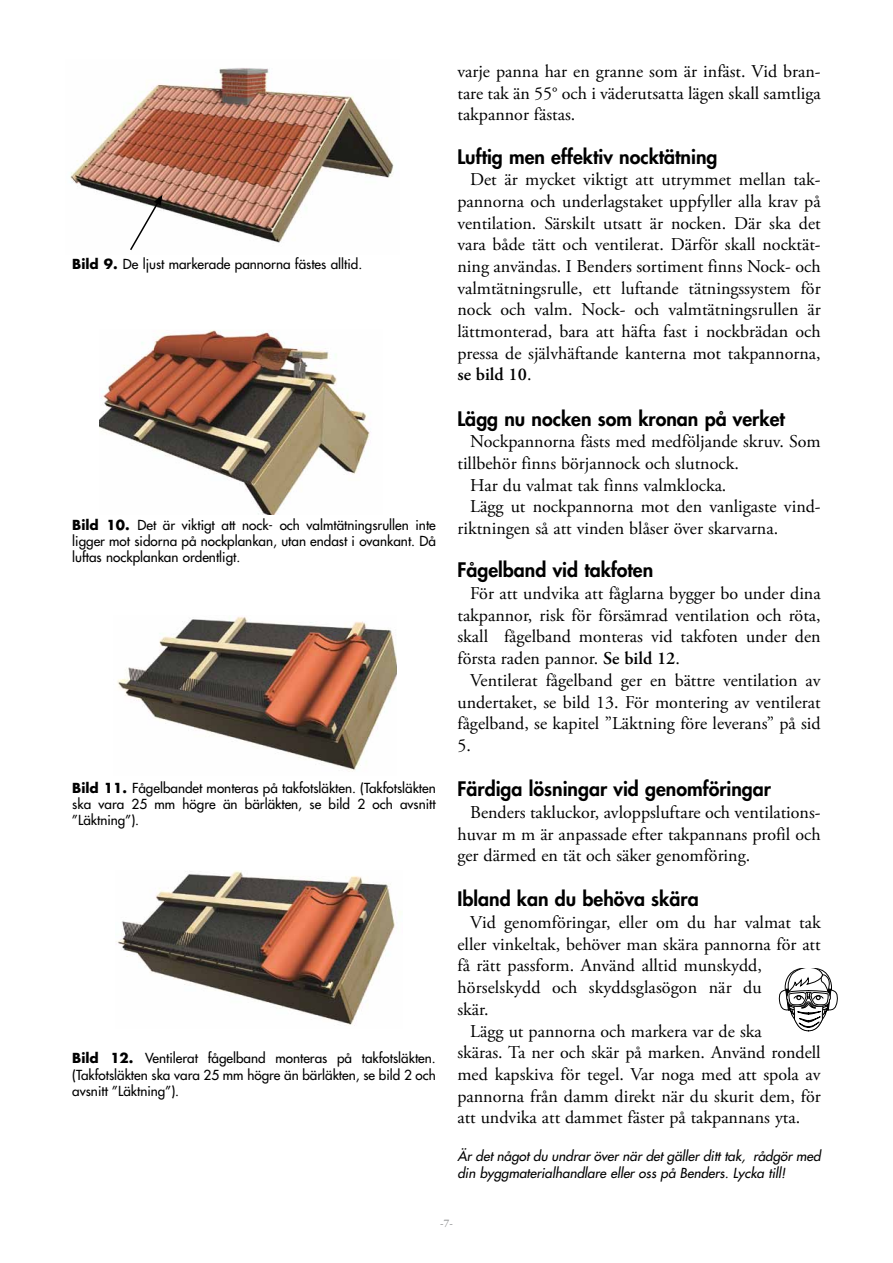
<style>
.page{position:relative;width:893px;height:1263px;background:#fff}
.page>*{position:absolute;margin:0;border:0;box-sizing:border-box;transform-origin:0 0}
.t1{font:800 19.5px "Futura Std";color:#000}
.t2{font:18px/21.8px "Adobe Garamond Pro";color:#000;text-align:justify}
.t3{font:500 13.5px/16.2px "Futura Std";color:#000;text-align:justify}
.t4{font:italic 500 13.5px/16.2px "Futura Std";color:#000}
.t5{font:10.5px "Sabon LT Std";color:#87888a}
.s1{font-weight:700}
.s2{font-weight:600}
</style>
<div class="page">
<img style="left:100px;top:330px;width:271px;height:184px">
<img style="left:117px;top:616px;width:279px;height:154px">
<img style="left:116px;top:871px;width:285px;height:155px">
<img style="left:70px;top:68px;width:324px;height:175px">
<svg style="left:129px;top:195px;width:34px;height:55px"></svg>
<svg style="left:779px;top:968px;width:59px;height:63px"></svg>
<p class="t3" style="left:72px;top:256px;width:291px"><span class="s1">Bild 9.</span> De ljust markerade pannorna fästes alltid.</p>
<p class="t3" style="left:72px;top:517px;width:365px"><span class="s1">Bild 10.</span> Det är viktigt att nock- och valmtätningsrullen inte ligger mot sidorna på nockplankan, utan endast i ovankant. Då luftas nockplankan ordentligt.</p>
<p class="t3" style="left:72px;top:780px;width:365px"><span class="s1">Bild 11.</span> Fågelbandet monteras på takfotsläkten. (Takfotsläkten ska vara 25 mm högre än bärläkten, se bild 2 och avsnitt ”Läktning”).</p>
<p class="t3" style="left:72px;top:1050px;width:365px"><span class="s1">Bild 12.</span> Ventilerat fågelband monteras på takfotsläkten. (Takfotsläkten ska vara 25 mm högre än bärläkten, se bild 2 och avsnitt ”Läktning”).</p>
<p class="t2" style="left:457px;top:61px;width:365px">varje panna har en granne som är infäst. Vid bran&shy;tare tak än 55° och i väderutsatta lägen skall samtliga takpannor fästas.</p>
<p class="t1" style="left:457px;top:144px;width:262px">Luftig men effektiv nocktätning</p>
<p class="t2" style="left:457px;top:169px;width:365px;text-indent:13px">Det är mycket viktigt att utrymmet mellan tak&shy;pannorna och underlagstaket uppfyller alla krav på ventilation. Särskilt utsatt är nocken. Där ska det vara både tätt och ventilerat. Därför skall nocktät&shy;ning användas. I Benders sortiment finns Nock- och valmtätningsrulle, ett luftande tätningssystem för nock och valm. Nock- och valmtätningsrullen är lättmonterad, bara att häfta fast i nockbrädan och pressa de självhäftande kanterna mot takpannorna, <span class="s2">se bild 10</span>.</p>
<p class="t1" style="left:457px;top:406px;width:329px">Lägg nu nocken som kronan på verket</p>
<p class="t2" style="left:470px;top:431px;width:352px">Nockpannorna fästs med medföljande skruv. Som</p>
<p class="t2" style="left:457px;top:453px;width:283px">tillbehör finns börjannock och slutnock.</p>
<p class="t2" style="left:470px;top:475px;width:258px">Har du valmat tak finns valmklocka.</p>
<p class="t2" style="left:470px;top:496px;width:352px">Lägg ut nockpannorna mot den vanligaste vind-</p>
<p class="t2" style="left:457px;top:518px;width:322px">riktningen så att vinden blåser över skarvarna.</p>
<p class="t1" style="left:457px;top:558px;width:197px">Fågelband vid takfoten</p>
<p class="t2" style="left:457px;top:583px;width:365px;text-indent:13px">För att undvika att fåglarna bygger bo under dina takpannor, risk för försämrad ventilation och röta, skall fågelband monteras vid takfoten under den första raden pannor. <span class="s2">Se bild 12</span>.</p>
<p class="t2" style="left:457px;top:670px;width:365px;text-indent:13px">Ventilerat fågelband ger en bättre ventilation av undertaket, se bild 13. För montering av ventilerat fågelband, se kapitel ”Läktning före leverans” på sid 5.</p>
<p class="t1" style="left:457px;top:777px;width:315px">Färdiga lösningar vid genomföringar</p>
<p class="t2" style="left:457px;top:802px;width:365px;text-indent:13px">Benders takluckor, avloppsluftare och ventilations&shy;huvar m m är anpassade efter takpannans profil och ger därmed en tät och säker genomföring.</p>
<p class="t1" style="left:457px;top:887px;width:243px">Ibland kan du behöva skära</p>
<p class="t2" style="left:470px;top:912px;width:352px">Vid genomföringar, eller om du har valmat tak</p>
<p class="t2" style="left:457px;top:934px;width:365px">eller vinkeltak, behöver man skära pannorna för att</p>
<p class="t2" style="left:457px;top:955px;width:306px">få rätt passform. Använd alltid munskydd,</p>
<p class="t2" style="left:457px;top:977px;width:306px">hörselskydd och skyddsglasögon när du</p>
<p class="t2" style="left:457px;top:999px;width:33px">skär.</p>
<p class="t2" style="left:470px;top:1020px;width:293px">Lägg ut pannorna och markera var de ska</p>
<p class="t2" style="left:457px;top:1042px;width:365px">skäras. Ta ner och skär på marken. Använd rondell</p>
<p class="t2" style="left:457px;top:1064px;width:365px">med kapskiva för tegel. Var noga med att spola av</p>
<p class="t2" style="left:457px;top:1086px;width:365px">pannorna från damm direkt när du skurit dem, för</p>
<p class="t2" style="left:457px;top:1107px;width:344px">att undvika att dammet fäster på takpannans yta.</p>
<p class="t4" style="left:457px;top:1148px;width:365px">Är det något du undrar över när det gäller ditt tak, rådgör med din byggmaterialhandlare eller oss på Benders. Lycka till!</p>
<p class="t5" style="left:440px;top:1217px;width:14px">-7-</p>
</div>
